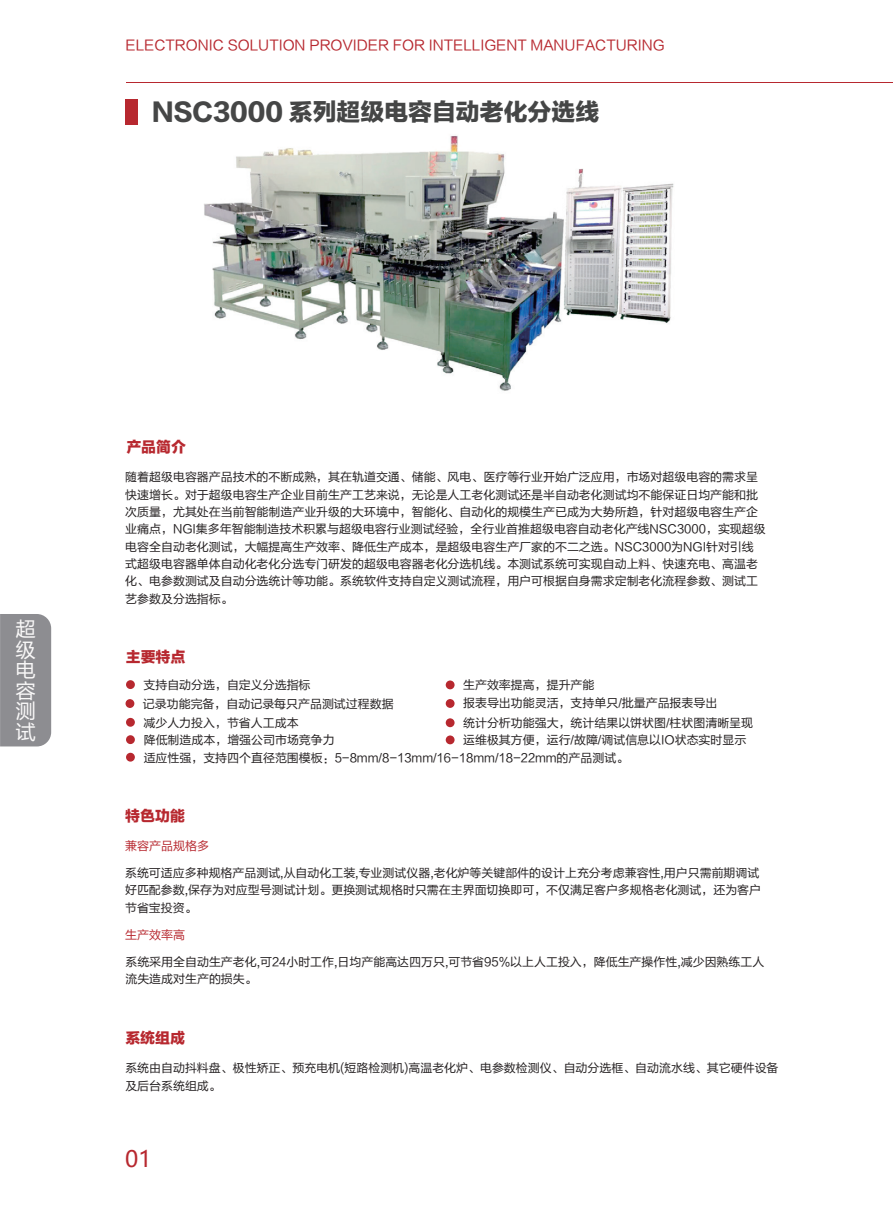
<style>
.page{position:relative;width:893px;height:1212px;background:#fff}
.page>*{position:absolute;margin:0;border:0;box-sizing:border-box;transform-origin:0 0}
.t1{font:23.85px "FZLTTHK GBK1 0";color:#454646}
.t2{font:22.5px "Microsoft Ya Hei";color:#b7282f}
.t3{font:20.4px/20.4px "FZLTHK GBK1 0";color:#f9f8f8;text-align:justify}
.t4{font:14.85px "FZLTTHK GBK1 0";color:#b7282f}
.t5{font:13.95px "FZLTHK GBK1 0";color:#b7282f}
.t6{font:12px/17.2px "FZLTHK GBK1 0";color:#231f20}
.t7{font:12px "FZLTHK GBK1 0";color:#b7282f}
</style>
<div class="page">
<img style="left:204px;top:135px;width:470px;height:256px">
<div style="left:0;top:614px;width:51px;height:132px;background:#8d8d91"></div>
<hr style="left:126px;top:82px;width:767px;height:1px;background:#b7282f">
<div style="left:125px;top:99px;width:13px;height:25px;background:#b7282f"></div>
<div style="left:126px;top:680px;width:9px;height:9px;background:#b7282f;border-radius:50%"></div>
<div style="left:446px;top:680px;width:9px;height:9px;background:#b7282f;border-radius:50%"></div>
<div style="left:125px;top:699px;width:9px;height:9px;background:#b7282f;border-radius:50%"></div>
<div style="left:446px;top:699px;width:9px;height:9px;background:#b7282f;border-radius:50%"></div>
<div style="left:446px;top:718px;width:9px;height:9px;background:#b7282f;border-radius:50%"></div>
<div style="left:446px;top:735px;width:9px;height:9px;background:#b7282f;border-radius:50%"></div>
<div style="left:126px;top:718px;width:9px;height:9px;background:#b7282f;border-radius:50%"></div>
<div style="left:126px;top:735px;width:9px;height:9px;background:#b7282f;border-radius:50%"></div>
<div style="left:126px;top:753px;width:9px;height:9px;background:#b7282f;border-radius:50%"></div>
<p class="t5" style="left:126px;top:38px;width:540px">ELECTRONIC SOLUTION PROVIDER FOR INTELLIGENT MANUFACTURING</p>
<h1 class="t1" style="left:152px;top:98px;width:449px">NSC3000 系列超级电容自动老化分选线</h1>
<h3 class="t3" style="left:15px;top:619px;width:21px">超级电容测试</h3>
<p class="t4" style="left:126px;top:439px;width:61px">产品简介</p>
<p class="t6" style="left:125px;top:469px;width:642px">随着超级电容器产品技术的不断成熟，其在轨道交通、储能、风电、医疗等行业开始广泛应用，市场对超级电容的需求呈快速增长。对于超级电容生产企业目前生产工艺来说，无论是人工老化测试还是半自动老化测试均不能保证日均产能和批次质量，尤其处在当前智能制造产业升级的大环境中，智能化、自动化的规模生产已成为大势所趋，针对超级电容生产企业痛点，NGI集多年智能制造技术积累与超级电容行业测试经验，全行业首推超级电容自动老化产线NSC3000，实现超级电容全自动老化测试，大幅提高生产效率、降低生产成本，是超级电容生产厂家的不二之选。NSC3000为NGI针对引线式超级电容器单体自动化老化分选专门研发的超级电容器老化分选机线。本测试系统可实现自动上料、快速充电、高温老化、电参数测试及自动分选统计等功能。系统软件支持自定义测试流程，用户可根据自身需求定制老化流程参数、测试工艺参数及分选指标。</p>
<p class="t4" style="left:126px;top:649px;width:61px">主要特点</p>
<p class="t6" style="left:143px;top:676px;width:169px">支持自动分选，自定义分选指标</p>
<p class="t6" style="left:143px;top:714px;width:486px">减少人力投入，节省人工成本<br>降低制造成本，增强公司市场竞争力<br>适应性强，支持四个直径范围模板：5-8mm/8-13mm/16-18mm/18-22mm的产品测试。</p>
<p class="t6" style="left:463px;top:676px;width:133px">生产效率提高，提升产能</p>
<p class="t6" style="left:143px;top:695px;width:252px">记录功能完备，自动记录每只产品测试过程数据</p>
<p class="t6" style="left:463px;top:694px;width:291px;line-height:19.4px">报表导出功能灵活，支持单只/批量产品报表导出<br>统计分析功能强大，统计结果以饼状图/柱状图清晰呈现</p>
<p class="t6" style="left:463px;top:731px;width:285px">运维极其方便，运行/故障/调试信息以IO状态实时显示</p>
<p class="t4" style="left:125px;top:808px;width:61px">特色功能</p>
<p class="t7" style="left:125px;top:840px;width:85px">兼容产品规格多</p>
<p class="t6" style="left:125px;top:864px;width:638px">系统可适应多种规格产品测试,从自动化工装,专业测试仪器,老化炉等关键部件的设计上充分考虑兼容性,用户只需前期调试好匹配参数,保存为对应型号测试计划。更换测试规格时只需在主界面切换即可，不仅满足客户多规格老化测试，还为客户节省宝投资。</p>
<p class="t7" style="left:125px;top:928px;width:61px">生产效率高</p>
<p class="t6" style="left:125px;top:953px;width:640px">系统采用全自动生产老化,可24小时工作,日均产能高达四万只,可节省95%以上人工投入，降低生产操作性,减少因熟练工人流失造成对生产的损失。</p>
<p class="t4" style="left:125px;top:1029px;width:61px">系统组成</p>
<p class="t6" style="left:125px;top:1060px;width:655px">系统由自动抖料盘、极性矫正、预充电机(短路检测机)高温老化炉、电参数检测仪、自动分选框、自动流水线、其它硬件设备及后台系统组成。</p>
<h2 class="t2" style="left:125px;top:1143px;width:28px">01</h2>
</div>
